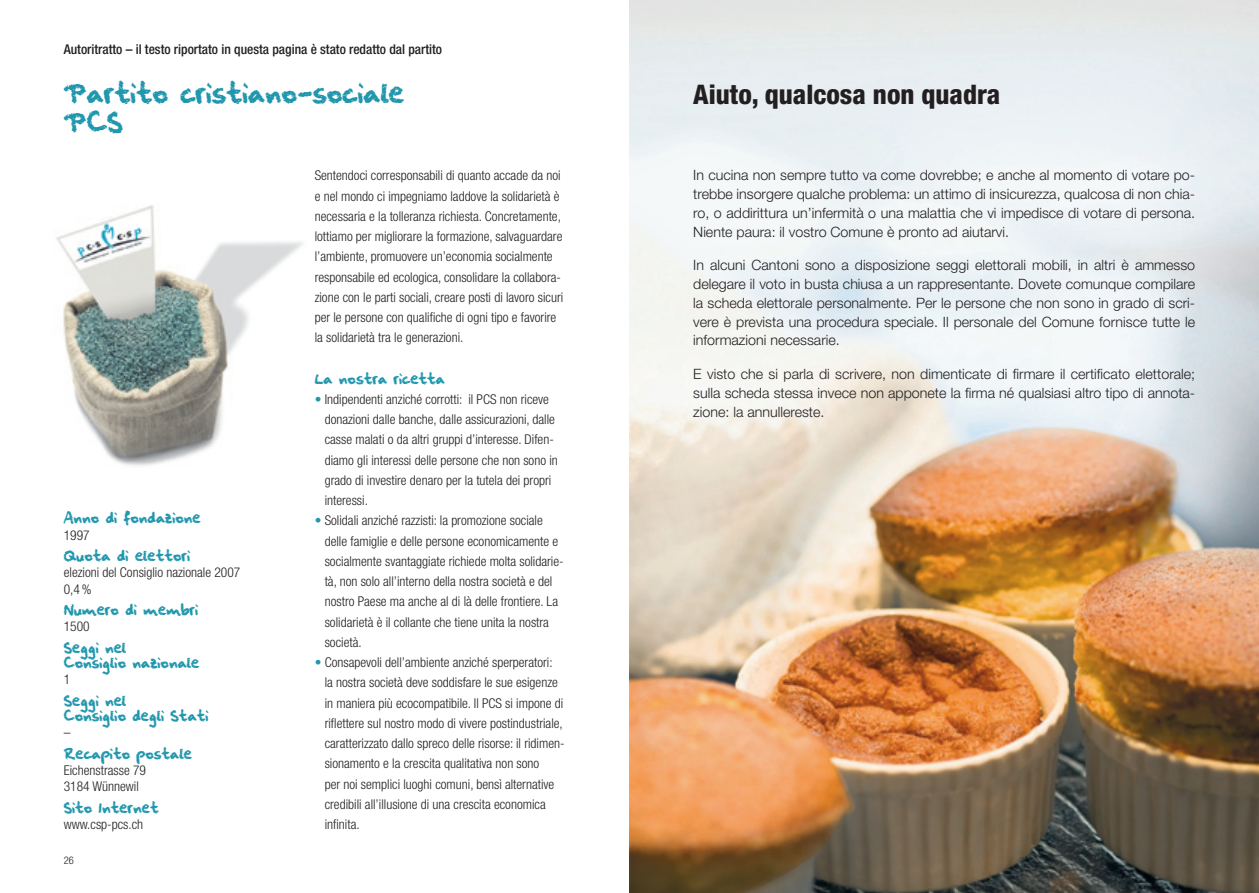
<style>
.page{position:relative;width:1259px;height:893px;background:#fff}
.page>*{position:absolute;margin:0;border:0;box-sizing:border-box;transform-origin:0 0}
.t1{font:800 condensed 27px "Helvetica Neue LT Std";color:#231f20}
.t2{font:23.85px/28.7px "squeakychalksound";color:#2197ad}
.t3{font:300 14.25px/18.8px "Helvetica Neue LT Std";color:#231f20;text-align:justify}
.t4{font:300 condensed 13.5px/20.2px "Helvetica Neue LT Std";color:#231f20}
.t5{font:500 condensed 13.5px "Helvetica Neue LT Std";color:#231f20}
.t6{font:12.75px/15.3px "squeakychalksound";color:#2197ad}
.t7{font:300 condensed 10.5px "Helvetica Neue LT Std";color:#231f20}
.s1{color:#2197ad}
</style>
<div class="page">
<img style="left:629px;top:0;width:630px;height:893px">
<img style="left:56px;top:205px;width:247px;height:261px">
<p class="t5" style="left:64px;top:41px;width:380px">Autoritratto – il testo riportato in questa pagina è stato redatto dal partito</p>
<h2 class="t2" style="left:64px;top:80px;width:342px">Partito cristiano-sociale<br>PCS</h2>
<p class="t6" style="left:64px;top:511px;width:138px">Anno di fondazione</p>
<p class="t4" style="left:64px;top:525px;width:27px">1997</p>
<p class="t6" style="left:64px;top:549px;width:128px">Quota di elettori</p>
<p class="t4" style="left:64px;top:562px;width:178px">elezioni del Consiglio nazionale 2007</p>
<p class="t4" style="left:64px;top:578px;width:29px">0,4%</p>
<p class="t6" style="left:64px;top:603px;width:136px">Numero di membri</p>
<p class="t4" style="left:64px;top:616px;width:27px">1500</p>
<p class="t6" style="left:64px;top:641px;width:137px">Seggi nel<br>Consiglio nazionale</p>
<p class="t4" style="left:64px;top:669px;width:8px">1</p>
<p class="t6" style="left:64px;top:694px;width:146px">Seggi nel<br>Consiglio degli Stati</p>
<p class="t4" style="left:64px;top:722px;width:8px">–</p>
<p class="t6" style="left:64px;top:747px;width:130px">Recapito postale</p>
<p class="t4" style="left:64px;top:760px;width:84px">Eichenstrasse 79</p>
<p class="t4" style="left:64px;top:776px;width:77px">3184 Wünnewil</p>
<p class="t6" style="left:64px;top:801px;width:96px">Sito Internet</p>
<p class="t4" style="left:64px;top:814px;width:81px">www.csp-pcs.ch</p>
<p class="t7" style="left:64px;top:855px;width:12px">26</p>
<p class="t4" style="left:315px;top:165px;width:250px">Sentendoci corresponsabili di quanto accade da noi e nel mondo ci impegniamo laddove la solidarietà è necessaria e la tolleranza richiesta. Concretamente, lottiamo per migliorare la formazione, salvaguardare l’ambiente, promuovere un’economia socialmente responsabile ed ecologica, consolidare la collabora&shy;zione con le parti sociali, creare posti di lavoro sicuri per le persone con qualifiche di ogni tipo e favorire la solidarietà tra le generazioni.</p>
<h3 class="t6" style="left:315px;top:372px;width:132px">La nostra ricetta</h3>
<p class="t4" style="left:325px;top:389px;width:235px;text-indent:-10px"><span class="s1">•</span> Indipendenti anziché corrotti: il PCS non riceve donazioni dalle banche, dalle assicurazioni, dalle casse malati o da altri gruppi d’interesse. Difen&shy;diamo gli interessi delle persone che non sono in grado di investire denaro per la tutela dei propri interessi.</p>
<p class="t4" style="left:325px;top:510px;width:240px;text-indent:-10px"><span class="s1">•</span> Solidali anziché razzisti: la promozione sociale delle famiglie e delle persone economicamente e socialmente svantaggiate richiede molta solidarie&shy;tà, non solo all’interno della nostra società e del nostro Paese ma anche al di là delle frontiere. La solidarietà è il collante che tiene unita la nostra società.</p>
<p class="t4" style="left:325px;top:652px;width:240px;text-indent:-10px"><span class="s1">•</span> Consapevoli dell’ambiente anziché sperperatori: la nostra società deve soddisfare le sue esigenze in maniera più ecocompatibile. Il PCS si impone di riflettere sul nostro modo di vivere postindustriale, caratterizzato dallo spreco delle risorse: il ridimen&shy;sionamento e la crescita qualitativa non sono<br>per noi semplici luoghi comuni, bensì alternative credibili all’illusione di una crescita economica infinita.</p>
<h2 class="t1" style="left:693px;top:78px;width:308px">Aiuto, qualcosa non quadra</h2>
<p class="t3" style="left:693px;top:166px;width:503px">In cucina non sempre tutto va come dovrebbe; e anche al momento di votare po&shy;trebbe insorgere qualche problema: un attimo di insicurezza, qualcosa di non chia&shy;ro, o addirittura un’infermità o una malattia che vi impedisce di votare di persona.<br>Niente paura: il vostro Comune è pronto ad aiutarvi.</p>
<p class="t3" style="left:693px;top:256px;width:503px">In alcuni Cantoni sono a disposizione seggi elettorali mobili, in altri è ammesso delegare il voto in busta chiusa a un rappresentante. Dovete comunque compilare la scheda elettorale personalmente. Per le persone che non sono in grado di scri&shy;vere è prevista una procedura speciale. Il personale del Comune fornisce tutte le informazioni necessarie.</p>
<p class="t3" style="left:693px;top:364px;width:503px">E visto che si parla di scrivere, non dimenticate di firmare il certificato elettorale; sulla scheda stessa invece non apponete la firma né qualsiasi altro tipo di annota&shy;zione: la annullereste.</p>
</div>
